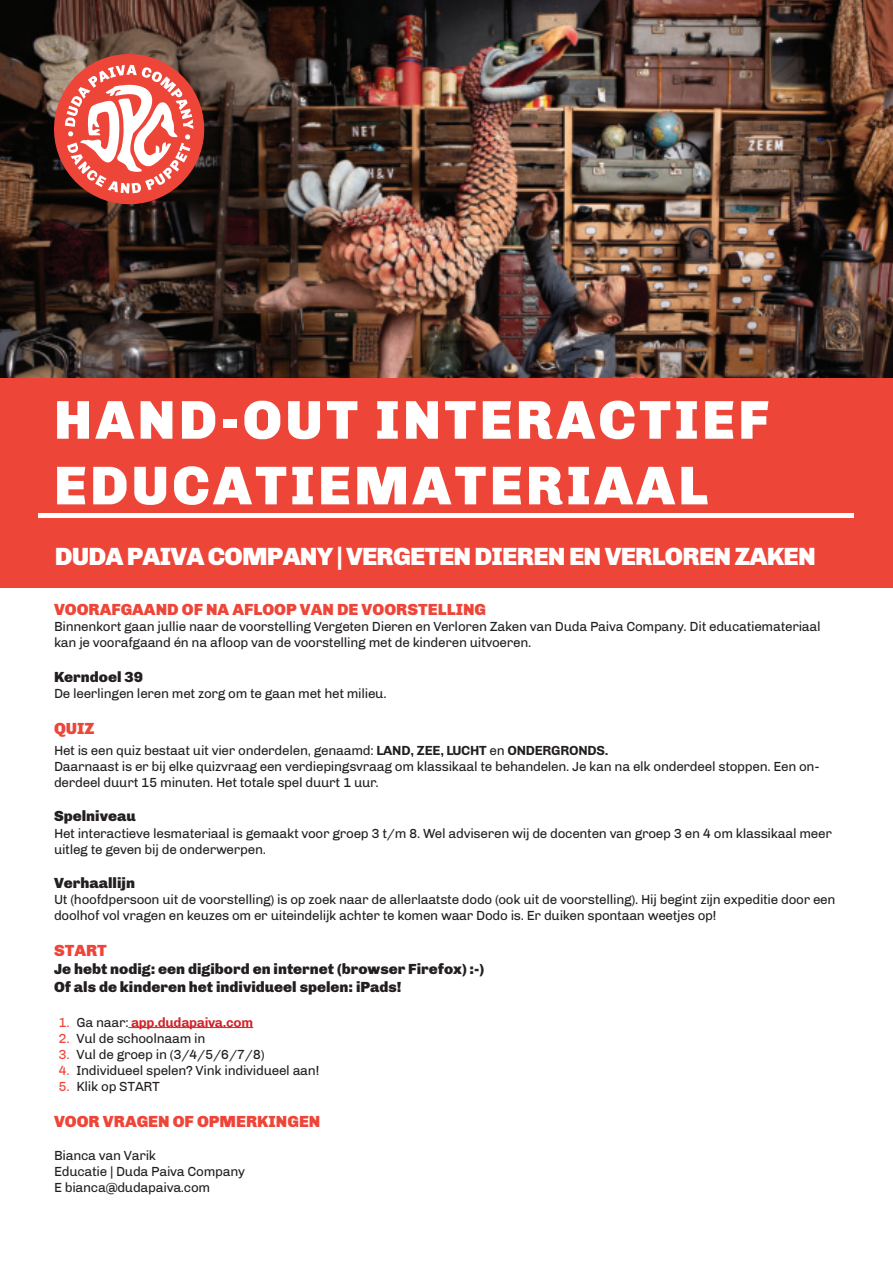
<style>
.page{position:relative;width:893px;height:1263px;background:#fff}
.page>*{position:absolute;margin:0;border:0;box-sizing:border-box;transform-origin:0 0}
.t1{font:900 54.75px/65.7px "Chivo";letter-spacing:.06em;color:#fff}
.t2{font:900 25.5px "Chivo";letter-spacing:-.03em;color:#fff}
.t3{font:900 16.5px "Chivo";color:#ee4539}
.t4{font:900 15px/18px "Chivo";color:#231f20}
.t5{font:13.5px/16.2px "Chivo";letter-spacing:-.02em;color:#231f20}
.t6{font:700 13.5px "Chivo";letter-spacing:-.02em;color:#d1232a}
.s1{font-weight:700}
.s2{font-weight:400;color:#ee4539}
.s3{font-weight:400;color:#231f20}
.s4{color:#ee4539}
</style>
<div class="page">
<hr style="left:128px;top:1027px;width:125px;height:1px;background:#d1232a">
<img style="left:0;top:0;width:893px;height:379px">
<svg style="left:43px;top:43px;width:172px;height:172px"></svg>
<div style="left:0;top:379px;width:893px;height:209px;background:#ee4539"></div>
<div style="left:39px;top:513px;width:815px;height:5px;background:#fff"></div>
<h1 class="t1" style="left:54px;top:391px;width:716px">HAND-OUT INTERACTIEF<br>EDUCATIEMATERIAAL</h1>
<h2 class="t2" style="left:55px;top:546px;width:762px">DUDA PAIVA COMPANY | VERGETEN DIEREN EN VERLOREN ZAKEN</h2>
<p class="t3" style="left:54px;top:603px;width:434px">VOORAFGAAND OF NA AFLOOP VAN DE VOORSTELLING</p>
<p class="t5" style="left:54px;top:619px;width:768px">Binnenkort gaan jullie naar de voorstelling Vergeten Dieren en Verloren Zaken van Duda Paiva Company. Dit educatiemateriaal kan je voorafgaand én na afloop van de voorstelling met de kinderen uitvoeren.</p>
<p class="t4" style="left:54px;top:668px;width:90px">Kerndoel 39</p>
<p class="t5" style="left:54px;top:686px;width:334px">De leerlingen leren met zorg om te gaan met het milieu.</p>
<p class="t3" style="left:54px;top:722px;width:42px">QUIZ</p>
<p class="t5" style="left:54px;top:743px;width:767px">Het is een quiz bestaat uit vier onderdelen, genaamd: <span class="s1">LAND, ZEE, LUCHT</span> en <span class="s1">ONDERGRONDS.<br></span>Daarnaast is er bij elke quizvraag een verdiepingsvraag om klassikaal te behandelen. Je kan na elk onderdeel stoppen. Een on&shy;derdeel duurt 15 minuten. Het totale spel duurt 1 uur.</p>
<p class="t4" style="left:54px;top:808px;width:83px">Spelniveau</p>
<p class="t5" style="left:54px;top:826px;width:779px">Het interactieve lesmateriaal is gemaakt voor groep 3 t/m 8. Wel adviseren wij de docenten van groep 3 en 4 om klassikaal meer uitleg te geven bij de onderwerpen.</p>
<p class="t4" style="left:54px;top:875px;width:83px">Verhaallijn</p>
<p class="t5" style="left:54px;top:892px;width:783px">Ut (hoofdpersoon uit de voorstelling) is op zoek naar de allerlaatste dodo (ook uit de voorstelling). Hij begint zijn expeditie door een doolhof vol vragen en keuzes om er uiteindelijk achter te komen waar Dodo is. Er duiken spontaan weetjes op!</p>
<p class="t3" style="left:54px;top:944px;width:54px">START</p>
<p class="t4" style="left:54px;top:961px;width:432px">Je hebt nodig: een digibord en internet (browser Firefox) :-)<br>Of als de kinderen het individueel spelen: iPads!</p>
<p class="t6" style="left:58px;top:1017px;width:196px"><span class="s2">1.</span> <span class="s3">Ga naar:</span> app.dudapaiva.com</p>
<p class="t5" style="left:58px;top:1031px;width:148px"><span class="s4">2.</span> Vul de schoolnaam in</p>
<p class="t5" style="left:58px;top:1047px;width:208px"><span class="s4">3.</span> Vul de groep in (3/4/5/6/7/8)</p>
<p class="t5" style="left:58px;top:1063px;width:262px"><span class="s4">4.</span> Individueel spelen? Vink individueel aan!</p>
<p class="t5" style="left:58px;top:1080px;width:103px"><span class="s4">5.</span> Klik op START</p>
<p class="t3" style="left:54px;top:1115px;width:268px">VOOR VRAGEN OF OPMERKINGEN</p>
<p class="t5" style="left:54px;top:1148px;width:193px">Bianca van Varik<br>Educatie | Duda Paiva Company<br>E bianca@dudapaiva.com</p>
</div>
